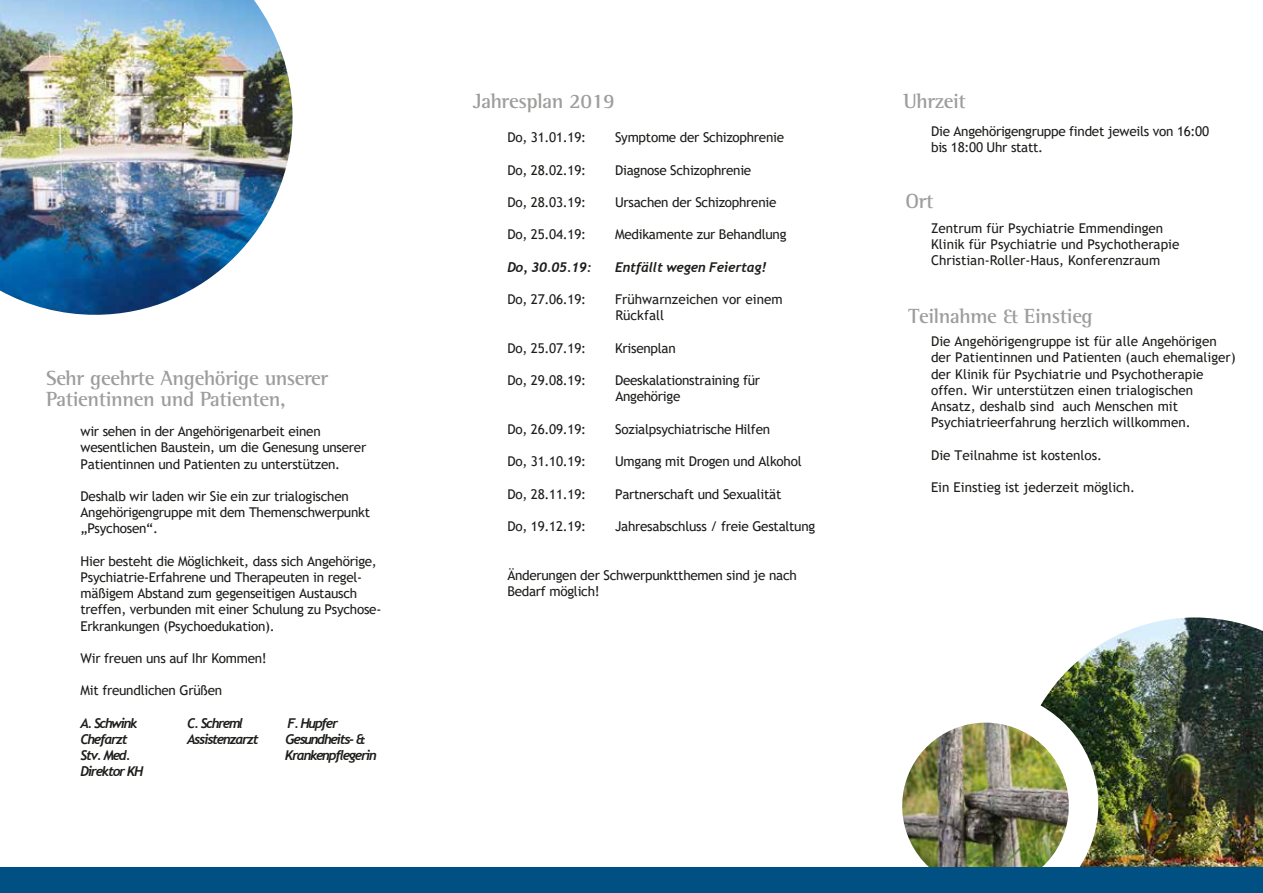
<style>
.page{position:relative;width:1263px;height:893px;background:#fff}
.page>*{position:absolute;margin:0;border:0;box-sizing:border-box;transform-origin:0 0}
.t1{font:700 21px/21px "Rotis Semi Serif Std";letter-spacing:-.02em;color:#9d9d9c}
.t2{font:13.5px/16.2px "Trebuchet MS";letter-spacing:-.02em;color:#1d1d1b}
.t3{font:13.5px/16.2px "Trebuchet MS";color:#1d1d1b}
.t4{font:italic 700 13.5px "Trebuchet";letter-spacing:-.095em;color:#1d1d1b}
.t5{font:italic 700 13.5px "Trebuchet";letter-spacing:-.02em;color:#1d1d1b}
</style>
<div class="page">
<img style="left:902px;top:723px;width:138px;height:144px">
<img style="left:1040px;top:617px;width:223px;height:250px">
<div style="left:0;top:867px;width:1263px;height:26px;background:#005084"></div>
<img style="left:0;top:0;width:292px;height:315px">
<h1 class="t1" style="left:46px;top:368px;width:284px">Sehr geehrte Angehörige unserer<br>Patientinnen und Patienten,</h1>
<p class="t2" style="left:81px;top:423px;width:287px">wir sehen in der Angehörigenarbeit einen wesentlichen Baustein, um die Genesung unserer<br>Patientinnen und Patienten zu unterstützen.</p>
<p class="t2" style="left:81px;top:488px;width:291px">Deshalb wir laden wir Sie ein zur trialogischen<br>Angehörigengruppe mit dem Themenschwerpunkt „Psychosen“.</p>
<p class="t2" style="left:81px;top:553px;width:302px">Hier besteht die Möglichkeit, dass sich Angehörige, Psychiatrie-Erfahrene und Therapeuten in regel&shy;mäßigem Abstand zum gegenseitigen Austausch treffen, verbunden mit einer Schulung zu Psychose-Erkrankungen (Psychoedukation).</p>
<p class="t2" style="left:81px;top:650px;width:188px">Wir freuen uns auf Ihr Kommen!</p>
<p class="t2" style="left:81px;top:682px;width:143px">Mit freundlichen Grüßen</p>
<p class="t4" style="left:81px;top:714px;width:58px">A. Schwink</p>
<p class="t4" style="left:187px;top:714px;width:58px">C. Schreml</p>
<p class="t4" style="left:287px;top:714px;width:52px">F. Hupfer</p>
<p class="t4" style="left:81px;top:731px;width:49px">Chefarzt</p>
<p class="t4" style="left:187px;top:731px;width:73px">Assistenzarzt</p>
<p class="t4" style="left:286px;top:731px;width:81px">Gesundheits- &amp;</p>
<p class="t4" style="left:81px;top:747px;width:52px">Stv. Med.</p>
<p class="t4" style="left:285px;top:747px;width:93px">Krankenpflegerin</p>
<p class="t4" style="left:81px;top:763px;width:64px">Direktor KH</p>
<h1 class="t1" style="left:473px;top:91px;width:143px">Jahresplan 2019</h1>
<p class="t2" style="left:507px;top:129px;width:80px">Do, 31.01.19:</p>
<p class="t2" style="left:615px;top:129px;width:171px">Symptome der Schizophrenie</p>
<p class="t2" style="left:507px;top:162px;width:80px">Do, 28.02.19:</p>
<p class="t2" style="left:615px;top:162px;width:138px">Diagnose Schizophrenie</p>
<p class="t2" style="left:507px;top:194px;width:80px">Do, 28.03.19:</p>
<p class="t2" style="left:615px;top:194px;width:163px">Ursachen der Schizophrenie</p>
<p class="t2" style="left:507px;top:226px;width:80px">Do, 25.04.19:</p>
<p class="t2" style="left:615px;top:226px;width:173px">Medikamente zur Behandlung</p>
<p class="t4" style="left:507px;top:258px;width:86px">Do, 30.05.19:</p>
<p class="t5" style="left:615px;top:258px;width:153px">Entfällt wegen Feiertag!</p>
<p class="t2" style="left:507px;top:291px;width:80px">Do, 27.06.19:</p>
<p class="t3" style="left:615px;top:291px;width:169px">Frühwarnzeichen vor einem<br>Rückfall</p>
<p class="t2" style="left:507px;top:340px;width:80px">Do, 25.07.19:</p>
<p class="t2" style="left:615px;top:340px;width:62px">Krisenplan</p>
<p class="t2" style="left:507px;top:372px;width:80px">Do, 29.08.19:</p>
<p class="t2" style="left:615px;top:372px;width:147px">Deeskalationstraining für<br>Angehörige</p>
<p class="t2" style="left:507px;top:421px;width:80px">Do, 26.09.19:</p>
<p class="t2" style="left:615px;top:421px;width:156px">Sozialpsychiatrische Hilfen</p>
<p class="t2" style="left:507px;top:453px;width:80px">Do, 31.10.19:</p>
<p class="t2" style="left:615px;top:453px;width:188px">Umgang mit Drogen und Alkohol</p>
<p class="t2" style="left:507px;top:486px;width:80px">Do, 28.11.19:</p>
<p class="t2" style="left:615px;top:486px;width:168px">Partnerschaft und Sexualität</p>
<p class="t2" style="left:507px;top:518px;width:80px">Do, 19.12.19:</p>
<p class="t2" style="left:615px;top:518px;width:202px">Jahresabschluss / freie Gestaltung</p>
<p class="t2" style="left:507px;top:567px;width:291px">Änderungen der Schwerpunktthemen sind je nach<br>Bedarf möglich!</p>
<h1 class="t1" style="left:903px;top:91px;width:64px">Uhrzeit</h1>
<p class="t2" style="left:931px;top:123px;width:280px">Die Angehörigengruppe findet jeweils von 16:00 bis 18:00 Uhr statt.</p>
<h1 class="t1" style="left:906px;top:190px;width:30px">Ort</h1>
<p class="t3" style="left:931px;top:220px;width:250px">Zentrum für Psychiatrie Emmendingen<br>Klinik für Psychiatrie und Psychotherapie<br>Christian-Roller-Haus, Konferenzraum</p>
<h1 class="t1" style="left:909px;top:306px;width:186px">Teilnahme &amp; Einstieg</h1>
<p class="t3" style="left:931px;top:333px;width:306px">Die Angehörigengruppe ist für alle Angehörigen der Patientinnen und Patienten (auch ehemaliger) der Klinik für Psychiatrie und Psychotherapie offen. Wir unterstützen einen trialogischen Ansatz, deshalb sind auch Menschen mit Psychiatrieerfahrung herzlich willkommen.</p>
<p class="t3" style="left:931px;top:447px;width:173px">Die Teilnahme ist kostenlos.</p>
<p class="t3" style="left:931px;top:479px;width:206px">Ein Einstieg ist jederzeit möglich.</p>
</div>
